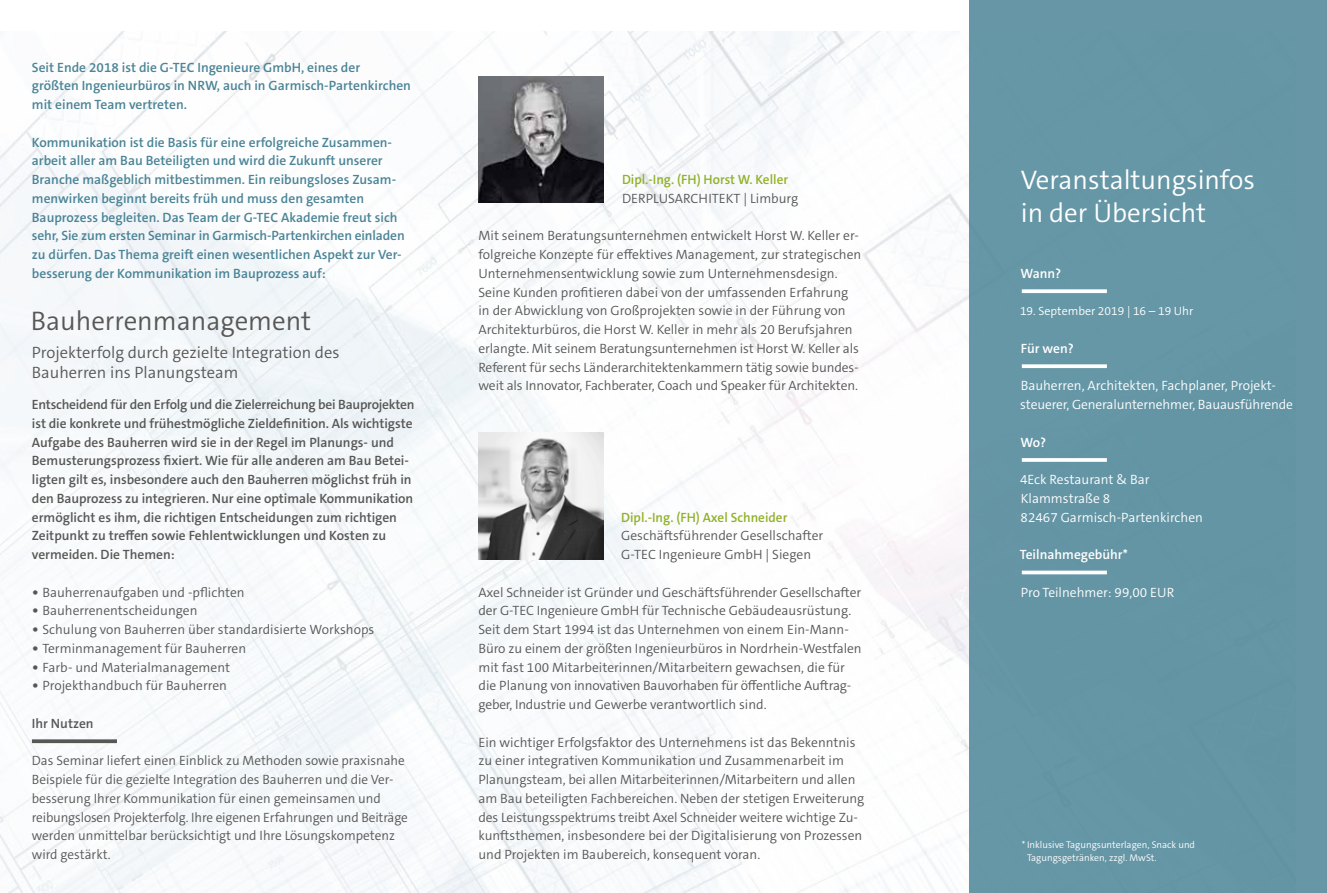
<style>
.page{position:relative;width:1327px;height:893px;background:#fff}
.page>*{position:absolute;margin:0;border:0;box-sizing:border-box;transform-origin:0 0}
.t1{font:300 27px/33px "The Sans C5";color:#fff}
.t2{font:300 27px "The Sans C5";color:#575756}
.t3{font:300 16.5px/19.8px "The Sans C5";color:#575756}
.t4{font:300 13.5px/18.8px "The Sans C5";color:#575756}
.t5{font:600 13.5px/18.8px "The Sans C5";color:#4a8496}
.t6{font:600 13.5px/18.8px "The Sans C5";color:#575756}
.t7{font:300 13.5px/18.8px "The Sans C5";color:#fff}
.t8{font:600 13.5px "The Sans C5";color:#91b128}
.t9{font:600 13.5px "The Sans C5";color:#fff}
.t10{font:300 12px "The Sans C5";color:#fff}
.t11{font:300 9.75px/13.5px "The Sans C5";color:#fff}
.s1{font-family:"DIN";font-weight:400}
</style>
<div class="page">
<img style="left:0;top:32px;width:969px;height:861px">
<div style="left:969px;top:0;width:358px;height:893px;background:#6696a6"></div>
<svg style="left:1022px;top:289px;width:85px;height:4px"></svg>
<svg style="left:1022px;top:364px;width:85px;height:4px"></svg>
<svg style="left:1022px;top:458px;width:85px;height:4px"></svg>
<hr style="left:1022px;top:571px;width:85px;height:3px;background:#fff">
<img style="left:478px;top:77px;width:126px;height:125px">
<img style="left:478px;top:432px;width:126px;height:127px">
<svg style="left:32px;top:739px;width:85px;height:4px"></svg>
<p class="t5" style="left:32px;top:58px;width:381px">Seit Ende 2018 ist die G-TEC Ingenieure GmbH, eines der<br>größten Ingenieurbüros in NRW, auch in Garmisch-Partenkirchen mit einem Team vertreten.</p>
<p class="t5" style="left:32px;top:133px;width:374px">Kommunikation ist die Basis für eine erfolgreiche Zusammen&shy;arbeit aller am Bau Beteiligten und wird die Zukunft unserer Branche maßgeblich mitbestimmen. Ein reibungsloses Zusam&shy;menwirken beginnt bereits früh und muss den gesamten Bauprozess begleiten. Das Team der G-TEC Akademie freut sich sehr, Sie zum ersten Seminar in Garmisch-Partenkirchen einladen zu dürfen. Das Thema greift einen wesentlichen Aspekt zur Ver&shy;besserung der Kommunikation im Bauprozess auf:</p>
<h1 class="t2" style="left:31px;top:304px;width:282px">Bauherrenmanagement</h1>
<p class="t3" style="left:32px;top:343px;width:309px">Projekterfolg durch gezielte Integration des<br>Bauherren ins Planungsteam</p>
<p class="t6" style="left:32px;top:395px;width:384px">Entscheidend für den Erfolg und die Zielerreichung bei Bauprojekten ist die konkrete und frühestmögliche Zieldefinition. Als wichtigste Aufgabe des Bauherren wird sie in der Regel im Planungs- und Bemusterungsprozess fixiert. Wie für alle anderen am Bau Betei&shy;ligten gilt es, insbesondere auch den Bauherren möglichst früh in den Bauprozess zu integrieren. Nur eine optimale Kommunikation ermöglicht es ihm, die richtigen Entscheidungen zum richtigen Zeitpunkt zu treffen sowie Fehlentwicklungen und Kosten zu vermeiden. Die Themen:</p>
<p class="t4" style="left:32px;top:583px;width:214px"><span class="s1">•</span> Bauherrenaufgaben und -pflichten</p>
<p class="t4" style="left:32px;top:601px;width:167px"><span class="s1">•</span> Bauherrenentscheidungen</p>
<p class="t4" style="left:32px;top:620px;width:344px"><span class="s1">•</span> Schulung von Bauherren über standardisierte Workshops</p>
<p class="t4" style="left:32px;top:639px;width:216px"><span class="s1">•</span> Terminmanagement für Bauherren</p>
<p class="t4" style="left:32px;top:658px;width:200px"><span class="s1">•</span> Farb- und Materialmanagement</p>
<p class="t4" style="left:32px;top:676px;width:197px"><span class="s1">•</span> Projekthandbuch für Bauherren</p>
<p class="t6" style="left:32px;top:714px;width:63px">Ihr Nutzen</p>
<p class="t4" style="left:32px;top:751px;width:377px">Das Seminar liefert einen Einblick zu Methoden sowie praxisnahe Beispiele für die gezielte Integration des Bauherren und die Ver&shy;besserung Ihrer Kommunikation für einen gemeinsamen und reibungslosen Projekterfolg. Ihre eigenen Erfahrungen und Beiträge werden unmittelbar berücksichtigt und Ihre Lösungskompetenz wird gestärkt.</p>
<p class="t8" style="left:622px;top:171px;width:168px">Dipl.-Ing. (FH) Horst W. Keller</p>
<p class="t4" style="left:622px;top:189px;width:178px">DERPLUSARCHITEKT | Limburg</p>
<p class="t4" style="left:478px;top:226px;width:384px">Mit seinem Beratungsunternehmen entwickelt Horst W. Keller er&shy;folgreiche Konzepte für effektives Management, zur strategischen Unternehmensentwicklung sowie zum Unternehmensdesign.<br>Seine Kunden profitieren dabei von der umfassenden Erfahrung in der Abwicklung von Großprojekten sowie in der Führung von Architekturbüros, die Horst W. Keller in mehr als 20 Berufsjahren erlangte. Mit seinem Beratungsunternehmen ist Horst W. Keller als Referent für sechs Länderarchitektenkammern tätig sowie bundes&shy;weit als Innovator, Fachberater, Coach und Speaker für Architekten.</p>
<p class="t8" style="left:621px;top:508px;width:168px">Dipl.-Ing. (FH) Axel Schneider</p>
<p class="t4" style="left:621px;top:526px;width:204px">Geschäftsführender Gesellschafter<br>G-TEC Ingenieure GmbH | Siegen</p>
<p class="t4" style="left:478px;top:583px;width:385px">Axel Schneider ist Gründer und Geschäftsführender Gesellschafter der G-TEC Ingenieure GmbH für Technische Gebäudeausrüstung.<br>Seit dem Start 1994 ist das Unternehmen von einem Ein-Mann-Büro zu einem der größten Ingenieurbüros in Nordrhein-Westfalen mit fast 100 Mitarbeiterinnen/Mitarbeitern gewachsen, die für die Planung von innovativen Bauvorhaben für öffentliche Auftrag&shy;geber, Industrie und Gewerbe verantwortlich sind.</p>
<p class="t4" style="left:478px;top:733px;width:387px">Ein wichtiger Erfolgsfaktor des Unternehmens ist das Bekenntnis zu einer integrativen Kommunikation und Zusammenarbeit im Planungsteam, bei allen Mitarbeiterinnen/Mitarbeitern und allen am Bau beteiligten Fachbereichen. Neben der stetigen Erweiterung des Leistungsspektrums treibt Axel Schneider weitere wichtige Zu&shy;kunftsthemen, insbesondere bei der Digitalisierung von Prozessen und Projekten im Baubereich, konsequent voran.</p>
<h1 class="t1" style="left:1020px;top:163px;width:236px">Veranstaltungsinfos in der Übersicht</h1>
<p class="t9" style="left:1020px;top:265px;width:42px">Wann?</p>
<p class="t10" style="left:1020px;top:304px;width:175px">19. September 2019 | 16 – 19 Uhr</p>
<p class="t9" style="left:1021px;top:340px;width:55px">Für wen?</p>
<p class="t7" style="left:1020px;top:376px;width:274px">Bauherren, Architekten, Fachplaner, Projekt&shy;steuerer, Generalunternehmer, Bauausführende</p>
<p class="t9" style="left:1020px;top:433px;width:27px">Wo?</p>
<p class="t7" style="left:1020px;top:470px;width:184px">4Eck Restaurant &amp; Bar<br>Klammstraße 8<br>82467 Garmisch-Partenkirchen</p>
<p class="t9" style="left:1020px;top:546px;width:109px">Teilnahmegebühr*</p>
<p class="t7" style="left:1020px;top:583px;width:155px">Pro Teilnehmer: 99,00 EUR</p>
<p class="t11" style="left:1027px;top:838px;width:169px;text-indent:-5px">* Inklusive Tagungsunterlagen, Snack und<br>Tagungsgetränken, zzgl. MwSt.</p>
</div>
